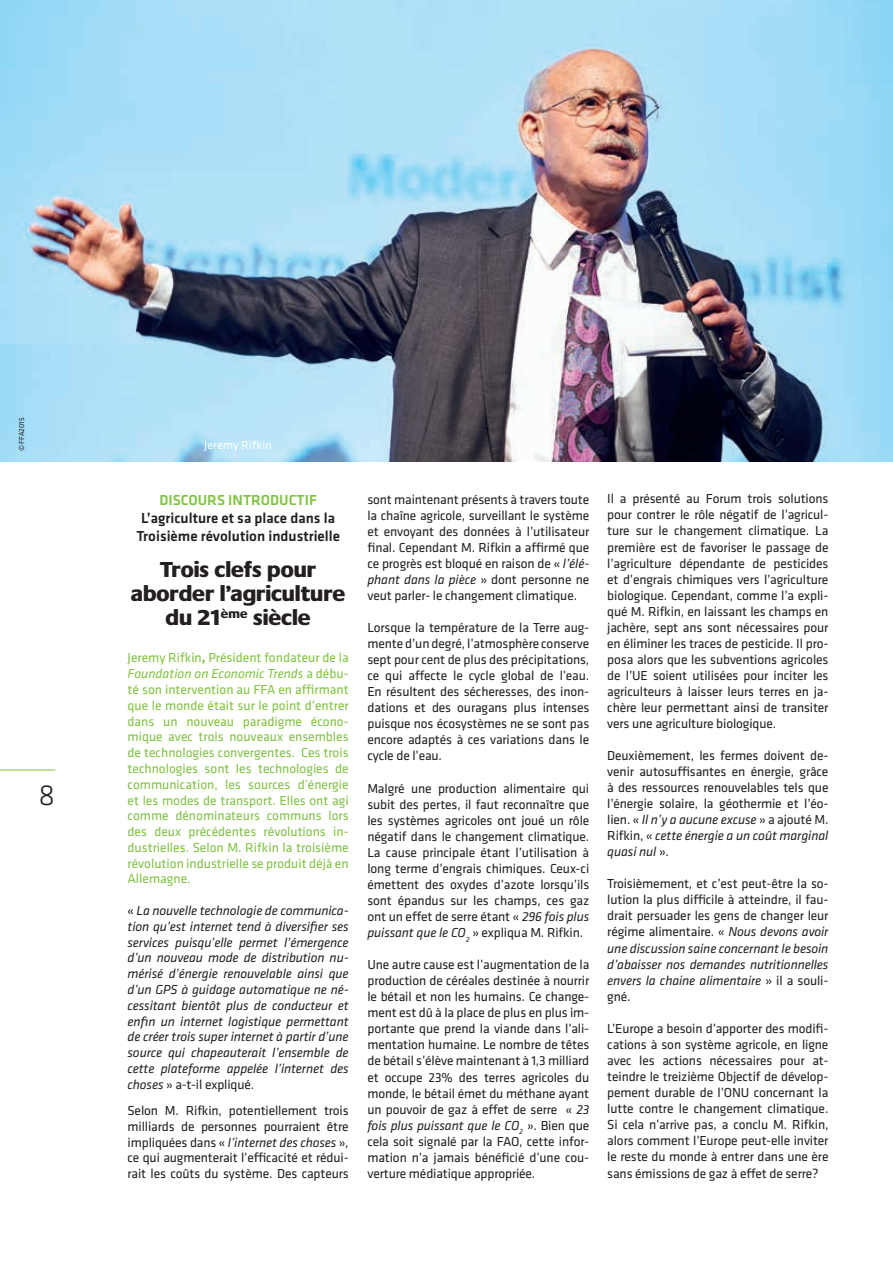
<style>
.page{position:relative;width:893px;height:1263px;background:#fff}
.page>*{position:absolute;margin:0;border:0;box-sizing:border-box;transform-origin:0 0}
.t1{font:300 30px "Klavika";color:#231f20}
.t2{font:800 22.5px/24px "Praxis";color:#231f20;text-align:center}
.t3{font:500 15px/18px "Klavika";color:#231f20;text-align:center}
.t4{font:500 15px "Klavika";color:#7fc241}
.t5{font:13.5px/16px "Klavika";letter-spacing:-.01em;color:#231f20;text-align:justify}
.t6{font:13.5px/15.8px "Klavika";color:#7fc241;text-align:justify}
.t7{font:italic 13.5px/15.8px "Klavika";letter-spacing:-.01em;color:#231f20;text-align:justify}
.t8{font:12px "Klavika";letter-spacing:.015em;color:#fff}
.t9{font:7.5px "Klavika";color:#231f20}
.s1{font-weight:700}
.s2{font-style:italic}
.s3{font-style:normal}
</style>
<div class="page">
<hr style="left:0;top:770px;width:55px;height:1px;background:#7fc241">
<img style="left:0;top:0;width:893px;height:461px">
<p class="t9" style="left:17px;top:451px;width:35px;rotate:-90deg">© FFA2015</p>
<h1 class="t1" style="left:39px;top:779px;width:18px">8</h1>
<p class="t8" style="left:204px;top:438px;width:69px">Jeremy Rifkin</p>
<p class="t4" style="left:159px;top:491px;width:159px">DISCOURS INTRODUCTIF</p>
<p class="t3" style="left:136px;top:509px;width:205px">L’agriculture et sa place dans la<br>Troisième révolution industrielle</p>
<h2 class="t2" style="left:131px;top:558px;width:216px">Trois clefs pour aborder l’agriculture du 21<sup>ème</sup> siècle</h2>
<p class="t6" style="left:128px;top:650px;width:223px">Jeremy Rifkin<span class="s1">,</span> Président fondateur de la <span class="s2">Foundation on Economic Trends</span> a débu&shy;té son intervention au FFA en affirmant que le monde était sur le point d’entrer dans un nouveau paradigme écono&shy;mique avec trois nouveaux ensembles de technologies convergentes. Ces trois technologies sont les technologies de communication, les sources d’énergie et les modes de transport. Elles ont agi comme dénominateurs communs lors des deux précédentes révolutions in&shy;dustrielles. Selon M. Rifkin la troisième révolution industrielle se produit déjà en Allemagne.</p>
<p class="t7" style="left:128px;top:903px;width:223px"><span class="s3">«</span> La nouvelle technologie de communica&shy;tion qu’est internet tend à diversifier ses services puisqu’elle permet l’émergence d’un nouveau mode de distribution nu&shy;mérisé d’énergie renouvelable ainsi que d’un GPS à guidage automatique ne né&shy;cessitant bientôt plus de conducteur et enfin un internet logistique permettant de créer trois super internet à partir d’une source qui chapeauterait l’ensemble de cette plateforme appelée l’internet des choses <span class="s3">» a-t-il expliqué.</span></p>
<p class="t5" style="left:128px;top:1103px;width:223px">Selon M. Rifkin, potentiellement trois milliards de personnes pourraient être impliquées dans « <span class="s2">l’internet des choses</span> », ce qui augmenterait l’efficacité et rédui&shy;rait les coûts du système. Des capteurs</p>
<p class="t5" style="left:367px;top:491px;width:223px">sont maintenant présents à travers toute la chaîne agricole, surveillant le système et envoyant des données à l’utilisateur final. Cependant M. Rifkin a affirmé que ce progrès est bloqué en raison de « <span class="s2">l’élé&shy;phant dans la pièce</span> » dont personne ne veut parler- le changement climatique.</p>
<p class="t5" style="left:367px;top:620px;width:223px">Lorsque la température de la Terre aug&shy;mente d’un degré, l’atmosphère conserve sept pour cent de plus des précipitations, ce qui affecte le cycle global de l’eau.<br>En résultent des sécheresses, des inon&shy;dations et des ouragans plus intenses puisque nos écosystèmes ne se sont pas encore adaptés à ces variations dans le cycle de l’eau.</p>
<p class="t5" style="left:367px;top:780px;width:223px">Malgré une production alimentaire qui subit des pertes, il faut reconnaître que les systèmes agricoles ont joué un rôle négatif dans le changement climatique.<br>La cause principale étant l’utilisation à long terme d’engrais chimiques. Ceux-ci émettent des oxydes d’azote lorsqu’ils sont épandus sur les champs, ces gaz ont un effet de serre étant « <span class="s2">296 fois plus puissant que le CO</span><sub>2</sub> » expliqua M. Rifkin.</p>
<p class="t5" style="left:367px;top:957px;width:223px">Une autre cause est l’augmentation de la production de céréales destinée à nourrir le bétail et non les humains. Ce change&shy;ment est dû à la place de plus en plus im&shy;portante que prend la viande dans l’ali&shy;mentation humaine. Le nombre de têtes de bétail s’élève maintenant à 1,3 milliard et occupe 23% des terres agricoles du monde, le bétail émet du méthane ayant un pouvoir de gaz à effet de serre « <span class="s2">23 fois plus puissant que le CO</span><sub>2</sub> ». Bien que cela soit signalé par la FAO, cette infor&shy;mation n’a jamais bénéficié d’une cou&shy;verture médiatique appropriée.</p>
<p class="t5" style="left:607px;top:491px;width:223px">Il a présenté au Forum trois solutions pour contrer le rôle négatif de l’agricul&shy;ture sur le changement climatique. La première est de favoriser le passage de l’agriculture dépendante de pesticides et d’engrais chimiques vers l’agriculture biologique. Cependant, comme l’a expli&shy;qué M. Rifkin, en laissant les champs en jachère, sept ans sont nécessaires pour en éliminer les traces de pesticide. Il pro&shy;posa alors que les subventions agricoles de l’UE soient utilisées pour inciter les agriculteurs à laisser leurs terres en ja&shy;chère leur permettant ainsi de transiter vers une agriculture biologique.</p>
<p class="t5" style="left:607px;top:748px;width:223px">Deuxièmement, les fermes doivent de&shy;venir autosuffisantes en énergie, grâce à des ressources renouvelables tels que l’énergie solaire, la géothermie et l’éo&shy;lien. « <span class="s2">Il n’y a aucune excuse</span> » a ajouté M.<br>Rifkin, « <span class="s2">cette énergie a un coût marginal quasi nul</span> ».</p>
<p class="t5" style="left:607px;top:876px;width:223px">Troisièmement, et c’est peut-être la so&shy;lution la plus difficile à atteindre, il fau&shy;drait persuader les gens de changer leur régime alimentaire. « <span class="s2">Nous devons avoir une discussion saine concernant le besoin d’abaisser nos demandes nutritionnelles envers la chaine alimentaire</span> » il a souli&shy;gné.</p>
<p class="t5" style="left:607px;top:1020px;width:223px">L’Europe a besoin d’apporter des modifi&shy;cations à son système agricole, en ligne avec les actions nécessaires pour at&shy;teindre le treizième Objectif de dévelop&shy;pement durable de l’ONU concernant la lutte contre le changement climatique.<br>Si cela n’arrive pas, a conclu M. Rifkin, alors comment l’Europe peut-elle inviter le reste du monde à entrer dans une ère sans émissions de gaz à effet de serre?</p>
</div>
